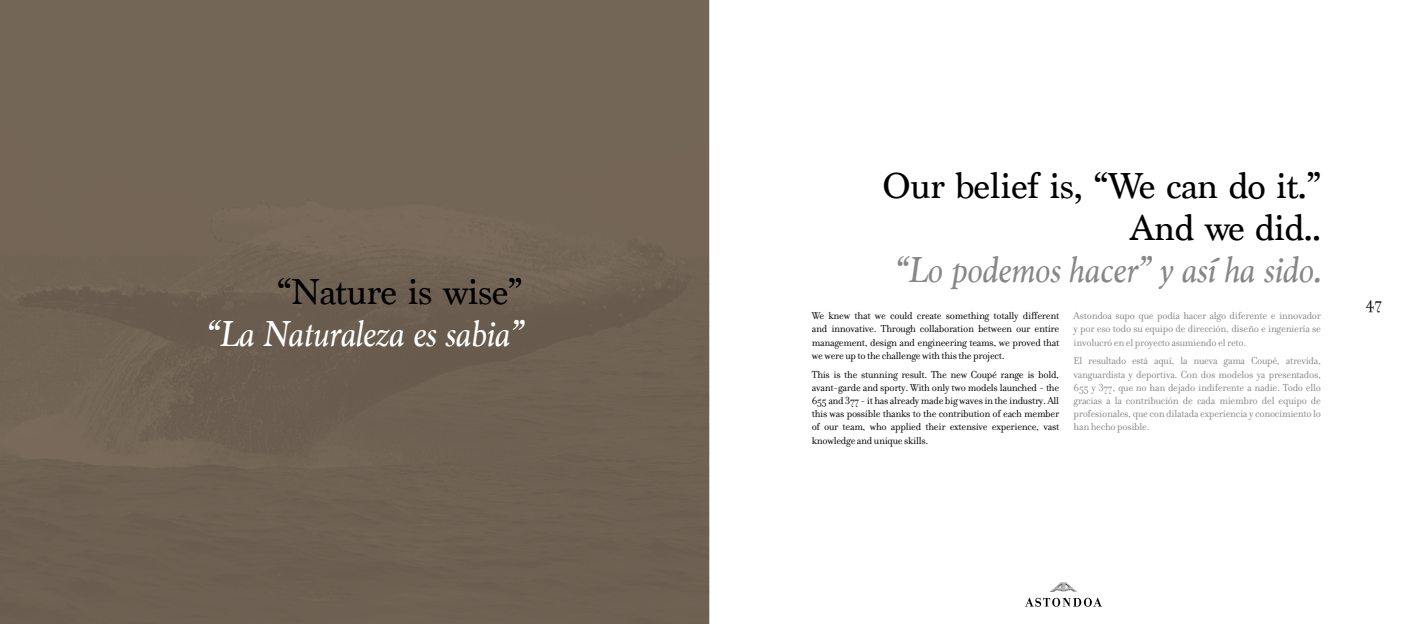
<style>
.page{position:relative;width:1418px;height:624px;background:#fff}
.page>*{position:absolute;margin:0;border:0;box-sizing:border-box;transform-origin:0 0}
.t1{font:38px/42px "Marion";letter-spacing:-.01em;color:#000;text-align:right}
.t2{font:italic 38px "Marion";letter-spacing:-.01em;color:#878787}
.t3{font:italic 38px "Marion";letter-spacing:-.01em;color:#fff}
.t4{font:17px "Filosofia";color:#000}
.t5{font:11px/13.2px "Filosofia";letter-spacing:-.025em;color:#000;text-align:justify}
.t6{font:11px/13.2px "Filosofia";letter-spacing:-.025em;color:#878787;text-align:justify}
</style>
<div class="page">
<svg style="left:1026px;top:597px;width:75px;height:9px"></svg>
<img style="left:1050px;top:582px;width:27px;height:10px">
<div style="left:0;top:0;width:709px;height:624px;background:#716354"></div>
<h1 class="t1" style="left:277px;top:271px;width:247px">“Nature is wise”</h1>
<h1 class="t3" style="left:205px;top:309px;width:318px">“La Naturaleza es sabia”</h1>
<h1 class="t1" style="left:882px;top:165px;width:440px">Our belief is, “We can do it.”<br>And we did..</h1>
<h1 class="t2" style="left:894px;top:245px;width:428px">“Lo podemos hacer” y así ha sido.</h1>
<p class="t5" style="left:811px;top:309px;width:249px">We knew that we could create something totally different and innovative. Through collaboration between our entire management, design and engineering teams, we proved that we were up to the challenge with this the project.</p>
<p class="t5" style="left:811px;top:368px;width:249px">This is the stunning result. The new Coupé range is bold, avant-garde and sporty. With only two models launched - the 655 and 377 - it has already made big waves in the industry. All this was possible thanks to the contribution of each member of our team, who applied their extensive experience, vast knowledge and unique skills.</p>
<p class="t6" style="left:1073px;top:309px;width:249px">Astondoa supo que podía hacer algo diferente e innovador y por eso todo su equipo de dirección, diseño e ingeniería se involucró en el proyecto asumiendo el reto.</p>
<p class="t6" style="left:1073px;top:354px;width:249px">El resultado está aquí, la nueva gama Coupé, atrevida, vanguardista y deportiva. Con dos modelos ya presentados, 655 y 377, que no han dejado indiferente a nadie. Todo ello gracias a la contribución de cada miembro del equipo de profesionales, que con dilatada experiencia y conocimiento lo han hecho posible.</p>
<h2 class="t4" style="left:1365px;top:293px;width:18px">47</h2>
</div>
